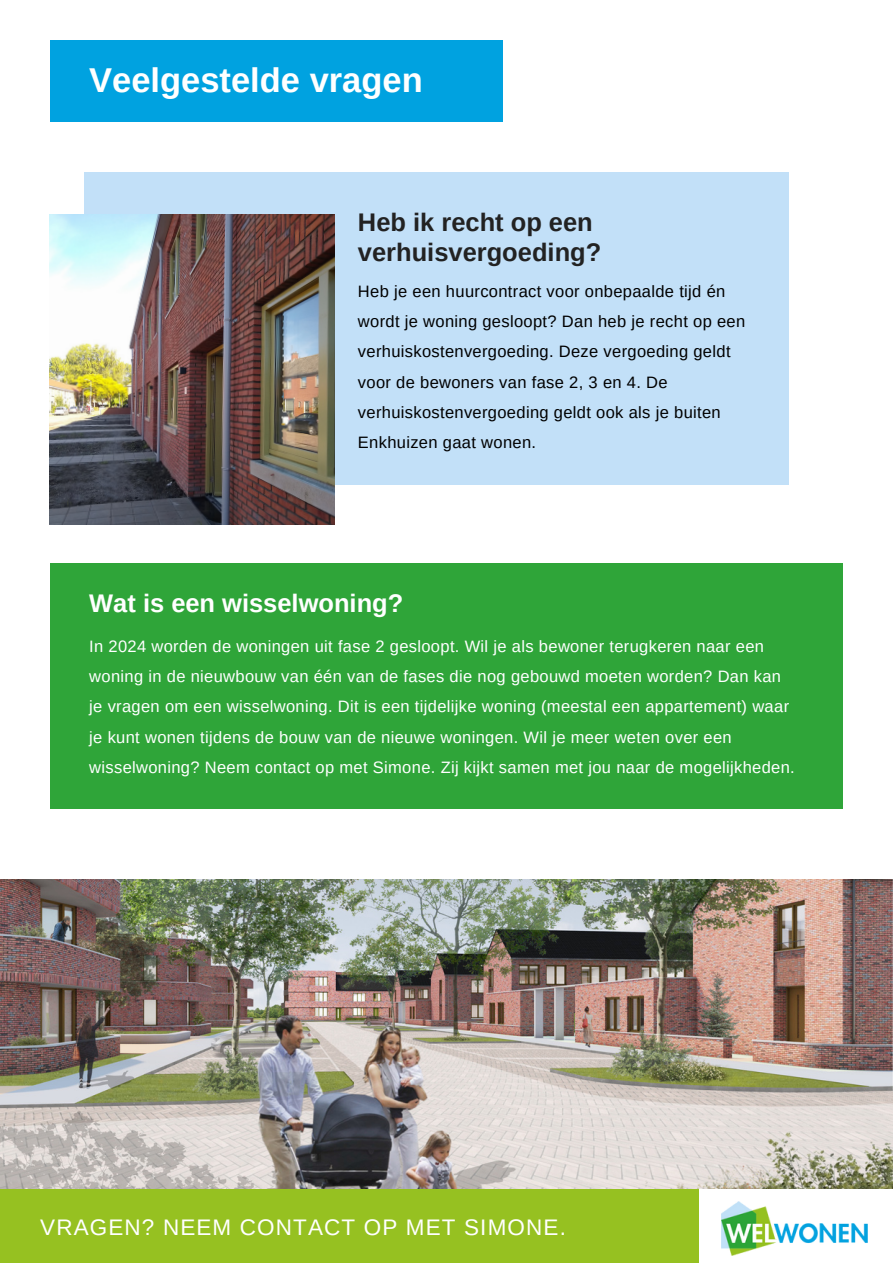
<style>
.page{position:relative;width:893px;height:1264px;background:#fff}
.page>*{position:absolute;margin:0;border:0;box-sizing:border-box;transform-origin:0 0}
.t1{font:700 34.5px "Arimo";color:#fff}
.t2{font:700 25.5px/30.3px "Arimo";color:#222}
.t3{font:700 25.5px "Arimo";color:#fff}
.t4{font:22.5px "Arimo";letter-spacing:.05em;color:#fff}
.t5{font:16.5px/30.3px "Arimo";letter-spacing:.02em;color:#fff}
.t6{font:16.5px/30.3px "Arimo";letter-spacing:.02em;color:#000}
</style>
<div class="page">
<div style="left:0;top:1187px;width:698px;height:75px;background:#96c121"></div>
<img style="left:721px;top:1201px;width:146px;height:54px">
<div style="left:84px;top:172px;width:704px;height:312px;background:#c2e0f8"></div>
<img style="left:50px;top:214px;width:284px;height:310px">
<div style="left:50px;top:562px;width:792px;height:246px;background:#2fa539"></div>
<div style="left:50px;top:40px;width:453px;height:82px;background:#00a2e0"></div>
<img style="left:0;top:879px;width:892px;height:309px">
<p class="t1" style="left:89px;top:61px;width:335px">Veelgestelde vragen</p>
<p class="t2" style="left:358px;top:207px;width:245px">Heb ik recht op een verhuisvergoeding?</p>
<p class="t6" style="left:358px;top:276px;width:389px">Heb je een huurcontract voor onbepaalde tijd én wordt je woning gesloopt? Dan heb je recht op een verhuiskostenvergoeding. Deze vergoeding geldt voor de bewoners van fase 2, 3 en 4. De verhuiskostenvergoeding geldt ook als je buiten Enkhuizen gaat wonen.</p>
<p class="t3" style="left:89px;top:588px;width:315px">Wat is een wisselwoning?</p>
<p class="t5" style="left:89px;top:630px;width:707px">In 2024 worden de woningen uit fase 2 gesloopt. Wil je als bewoner terugkeren naar een woning in de nieuwbouw van één van de fases die nog gebouwd moeten worden? Dan kan je vragen om een wisselwoning. Dit is een tijdelijke woning (meestal een appartement) waar je kunt wonen tijdens de bouw van de nieuwe woningen. Wil je meer weten over een wisselwoning? Neem contact op met Simone. Zij kijkt samen met jou naar de mogelijkheden.</p>
<p class="t4" style="left:40px;top:1214px;width:527px">VRAGEN? NEEM CONTACT OP MET SIMONE.</p>
</div>
